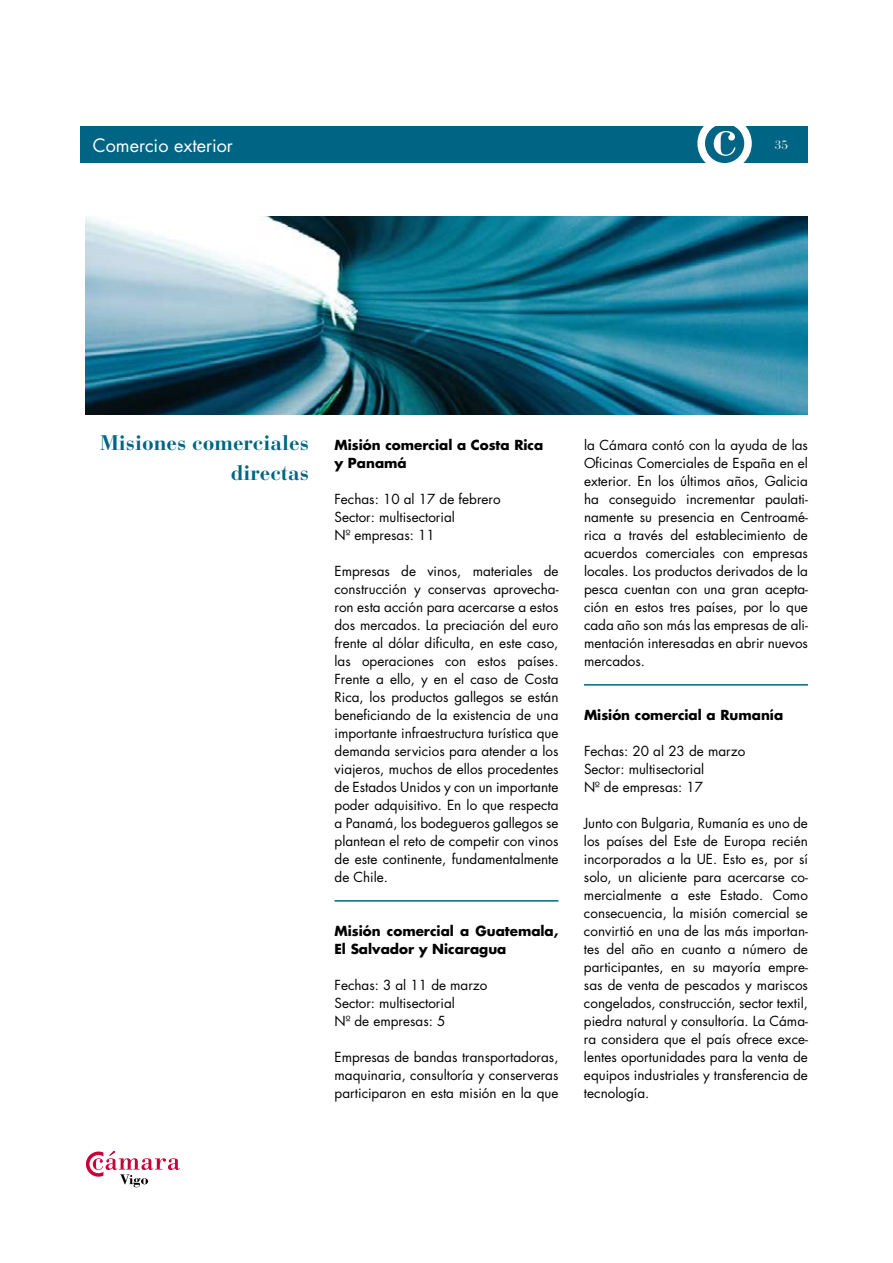
<style>
.page{position:relative;width:893px;height:1263px;background:#fff}
.page>*{position:absolute;margin:0;border:0;box-sizing:border-box;transform-origin:0 0}
.t1{font:700 21px/30px "Bauer Bodoni";color:#006584;text-align:right}
.t2{font:18px "Futura";color:#fff}
.t3{font:13.5px/18px "Futura";color:#000;text-align:justify}
.t4{font:700 13.5px/18px "Futura";color:#000}
.t5{font:12px "Bauer Bodoni";color:#fff}
</style>
<div class="page">
<svg style="left:86px;top:1151px;width:94px;height:36px"></svg>
<div style="left:81px;top:126px;width:727px;height:36px;background:#006584"></div>
<svg style="left:697px;top:126px;width:55px;height:37px"></svg>
<img style="left:85px;top:216px;width:723px;height:198px">
<hr style="left:334px;top:900px;width:224px;height:1px;background:#006584">
<hr style="left:584px;top:684px;width:224px;height:1px;background:#006584">
<h2 class="t2" style="left:93px;top:133px;width:142px">Comercio exterior</h2>
<p class="t5" style="left:775px;top:138px;width:15px">35</p>
<h1 class="t1" style="left:100px;top:428px;width:210px">Misiones comerciales directas</h1>
<p class="t4" style="left:334px;top:436px;width:210px">Misión comercial a Costa Rica y Panamá</p>
<p class="t3" style="left:334px;top:490px;width:168px;text-align:left">Fechas: 10 al 17 de febrero<br>Sector: multisectorial<br>Nº empresas: 11</p>
<p class="t3" style="left:334px;top:562px;width:225px">Empresas de vinos, materiales de construcción y conservas aprovecha&shy;ron esta acción para acercarse a estos dos mercados. La preciación del euro frente al dólar dificulta, en este caso, las operaciones con estos países.<br>Frente a ello, y en el caso de Costa Rica, los productos gallegos se están beneficiando de la existencia de una importante infraestructura turística que demanda servicios para atender a los viajeros, muchos de ellos procedentes de Estados Unidos y con un importante poder adquisitivo. En lo que respecta a Panamá, los bodegueros gallegos se plantean el reto de competir con vinos de este continente, fundamentalmente de Chile.</p>
<p class="t4" style="left:335px;top:921px;width:225px">Misión comercial a Guatemala,<br>El Salvador y Nicaragua</p>
<p class="t3" style="left:335px;top:976px;width:155px;text-align:left">Fechas: 3 al 11 de marzo<br>Sector: multisectorial<br>Nº de empresas: 5</p>
<p class="t3" style="left:335px;top:1048px;width:225px">Empresas de bandas transportadoras, maquinaria, consultoría y conserveras participaron en esta misión en la que</p>
<p class="t3" style="left:584px;top:436px;width:225px">la Cámara contó con la ayuda de las Oficinas Comerciales de España en el exterior. En los últimos años, Galicia ha conseguido incrementar paulati&shy;namente su presencia en Centroamé&shy;rica a través del establecimiento de acuerdos comerciales con empresas locales. Los productos derivados de la pesca cuentan con una gran acepta&shy;ción en estos tres países, por lo que cada año son más las empresas de ali&shy;mentación interesadas en abrir nuevos mercados.</p>
<p class="t4" style="left:584px;top:705px;width:201px">Misión comercial a Rumanía</p>
<p class="t3" style="left:584px;top:742px;width:163px;text-align:left">Fechas: 20 al 23 de marzo<br>Sector: multisectorial<br>Nº de empresas: 17</p>
<p class="t3" style="left:584px;top:814px;width:225px">Junto con Bulgaria, Rumanía es uno de los países del Este de Europa recién incorporados a la UE. Esto es, por sí solo, un aliciente para acercarse co&shy;mercialmente a este Estado. Como consecuencia, la misión comercial se convirtió en una de las más importan&shy;tes del año en cuanto a número de participantes, en su mayoría empre&shy;sas de venta de pescados y mariscos congelados, construcción, sector textil, piedra natural y consultoría. La Cáma&shy;ra considera que el país ofrece exce&shy;lentes oportunidades para la venta de equipos industriales y transferencia de tecnología.</p>
</div>
